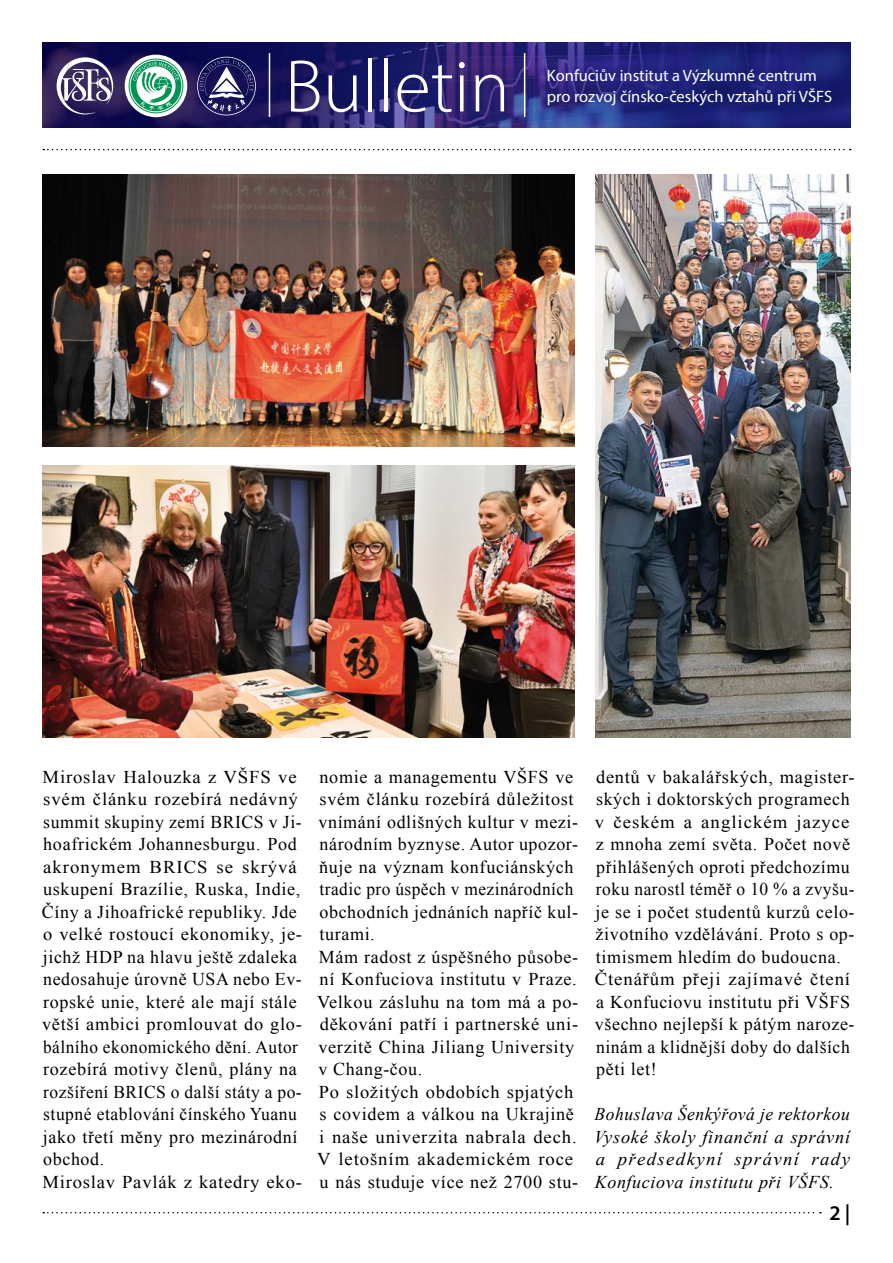
<style>
.page{position:relative;width:893px;height:1263px;background:#fff}
.page>*{position:absolute;margin:0;border:0;box-sizing:border-box;transform-origin:0 0}
.t1{font:300 75px "Myriad Pro";color:#fff}
.t2{font:600 21px "Myriad Pro";color:#000}
.t3{font:18px/22.5px "Times New Roman";letter-spacing:.035em;color:#000}
.t4{font:18px/22.5px "Times New Roman";letter-spacing:.035em;color:#000;scale:1.04 1}
.t5{font:italic 18px/22.5px "Times New Roman";letter-spacing:.035em;color:#000;text-align:justify}
.t6{font:16.5px/21px "Myriad Pro";color:#fff}
</style>
<div class="page">
<img style="left:43px;top:43px;width:807px;height:85px">
<hr style="left:269px;top:53px;width:1px;height:64px;background:#fff">
<hr style="left:524px;top:53px;width:1px;height:64px;background:#fff">
<svg style="left:57px;top:57px;width:56px;height:57px"></svg>
<svg style="left:125px;top:55px;width:62px;height:62px"></svg>
<svg style="left:129px;top:59px;width:54px;height:54px"></svg>
<svg style="left:197px;top:57px;width:59px;height:58px;background:#444077"></svg>
<svg style="left:43px;top:149px;width:808px;height:1px"></svg>
<svg style="left:43px;top:1212px;width:778px;height:1px"></svg>
<img style="left:43px;top:175px;width:531px;height:272px">
<img style="left:43px;top:466px;width:531px;height:271px">
<img style="left:595px;top:175px;width:255px;height:562px">
<h1 class="t1" style="left:285px;top:41px;width:226px">Bulletin</h1>
<p class="t6" style="left:547px;top:64px;width:287px">Konfuciův institut a Výzkumné centrum pro rozvoj čínsko-českých vztahů při VŠFS</p>
<p class="t4" style="left:42px;top:765px;width:251px">Miroslav Halouzka z VŠFS ve svém článku rozebírá nedávný summit skupiny zemí BRICS v Ji&shy;hoafrickém Johannesburgu. Pod akronymem BRICS se skrývá uskupení Brazílie, Ruska, Indie,<br>Číny a Jihoafrické republiky. Jde o velké rostoucí ekonomiky, je&shy;jichž HDP na hlavu ještě zdaleka nedosahuje úrovně USA nebo Ev&shy;ropské unie, které ale mají stále větší ambici promlouvat do glo&shy;bálního ekonomického dění. Autor rozebírá motivy členů, plány na rozšíření BRICS o další státy a po&shy;stupné etablování čínského Yuanu jako třetí měny pro mezinárodní obchod.<br>Miroslav Pavlák z katedry eko-</p>
<p class="t3" style="left:317px;top:765px;width:263px">nomie a managementu VŠFS ve svém článku rozebírá důležitost vnímání odlišných kultur v mezi&shy;národním byznyse. Autor upozor&shy;ňuje na význam konfuciánských tradic pro úspěch v mezinárodních obchodních jednáních napříč kul&shy;turami.<br>Mám radost z úspěšného působe&shy;ní Konfuciova institutu v Praze.<br>Velkou zásluhu na tom má a po&shy;děkování patří i partnerské uni&shy;verzitě China Jiliang University v Chang-čou.<br>Po složitých obdobích spjatých s covidem a válkou na Ukrajině i naše univerzita nabrala dech.<br>V letošním akademickém roce u nás studuje více než 2700 stu-</p>
<p class="t3" style="left:595px;top:765px;width:261px">dentů v bakalářských, magister&shy;ských i doktorských programech v českém a anglickém jazyce z mnoha zemí světa. Počet nově přihlášených oproti předchozímu roku narostl téměř o 10 % a zvyšu&shy;je se i počet studentů kurzů celo&shy;životního vzdělávání. Proto s op&shy;timismem hledím do budoucna.<br>Čtenářům přeji zajímavé čtení a Konfuciovu institutu při VŠFS všechno nejlepší k pátým naroze&shy;ninám a klidnější doby do dalších pěti let!</p>
<p class="t5" style="left:594px;top:1102px;width:258px">Bohuslava Šenkýřová je rektorkou Vysoké školy finanční a správní a předsedkyní správní rady Konfuciova institutu při VŠFS.</p>
<p class="t2" style="left:829px;top:1200px;width:23px">2 |</p>
</div>
